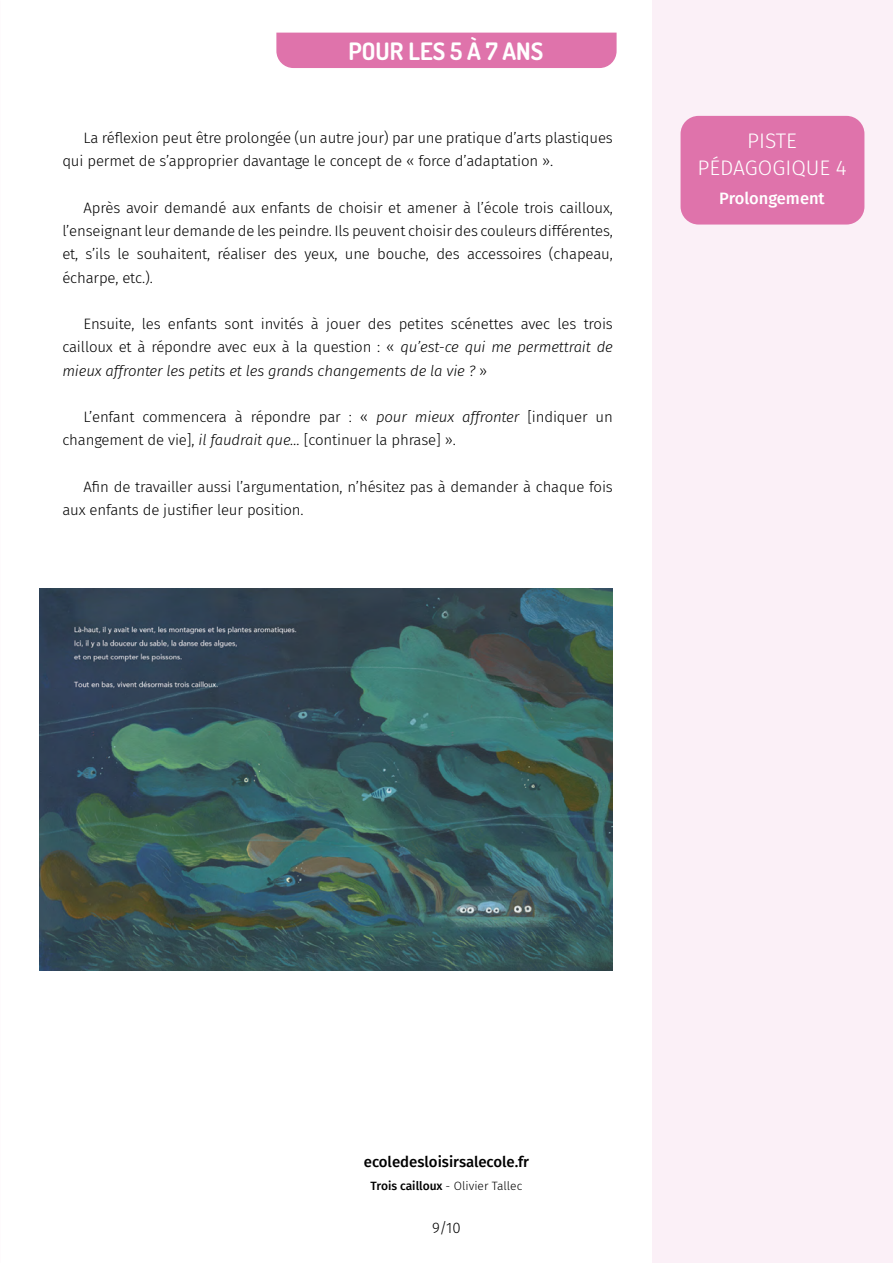
<style>
.page{position:relative;width:893px;height:1263px;background:#fff}
.page>*{position:absolute;margin:0;border:0;box-sizing:border-box;transform-origin:0 0}
.t1{font:700 24px "Dosis";color:#fff}
.t2{font:300 21px/27px "Fira Sans";color:#fff;text-align:center}
.t3{font:500 16.5px "Fira Sans";color:#fff}
.t4{font:300 15px/23.2px "Fira Sans";letter-spacing:-.01em;color:#000}
.t5{font:500 15px "Fira Sans";color:#000}
.t6{font:300 12px "Fira Sans";color:#000}
.s1{font-style:italic}
.s2{font-weight:500}
</style>
<div class="page">
<div style="left:652px;top:0;width:241px;height:1263px;background:#fbf0f7"></div>
<div style="left:680px;top:116px;width:184px;height:109px;background:#df73ab;border-radius:18px"></div>
<img style="left:40px;top:589px;width:572px;height:382px">
<div style="left:276px;top:33px;width:341px;height:35px;background:#df73ab"></div>
<h1 class="t1" style="left:349px;top:35px;width:196px">POUR LES 5 À 7 ANS</h1>
<p class="t4" style="left:62px;top:126px;width:552px;text-indent:21px">La réflexion peut être prolongée (un autre jour) par une pratique d’arts plastiques qui permet de s’approprier davantage le concept de « force d’adaptation ».</p>
<p class="t4" style="left:62px;top:196px;width:552px;text-align:justify;text-indent:21px">Après avoir demandé aux enfants de choisir et amener à l’école trois cailloux, l’enseignant leur demande de les peindre. Ils peuvent choisir des couleurs différentes, et, s’ils le souhaitent, réaliser des yeux, une bouche, des accessoires (chapeau, écharpe, etc.).</p>
<p class="t4" style="left:62px;top:312px;width:552px;text-align:justify;text-indent:21px">Ensuite, les enfants sont invités à jouer des petites scénettes avec les trois cailloux et à répondre avec eux à la question : « <span class="s1">qu’est-ce qui me permettrait de mieux affronter les petits et les grands changements de la vie ?</span> »</p>
<p class="t4" style="left:62px;top:405px;width:552px;text-indent:21px">L’enfant commencera à répondre par : « <span class="s1">pour mieux affronter</span> [indiquer un changement de vie], <span class="s1">il faudrait que…</span> [continuer la phrase] ».</p>
<p class="t4" style="left:62px;top:475px;width:552px;text-indent:21px">Afin de travailler aussi l’argumentation, n’hésitez pas à demander à chaque fois aux enfants de justifier leur position.</p>
<h2 class="t2" style="left:697px;top:127px;width:151px">PISTE<br>PÉDAGOGIQUE 4</h2>
<p class="t3" style="left:719px;top:185px;width:107px">Prolongement</p>
<p class="t5" style="left:364px;top:1150px;width:167px">ecoledesloisirsalecole.fr</p>
<p class="t6" style="left:371px;top:1177px;width:153px"><span class="s2">Trois cailloux</span> - Olivier Tallec</p>
<p class="t4" style="left:432px;top:1216px;width:30px">9/10</p>
</div>
